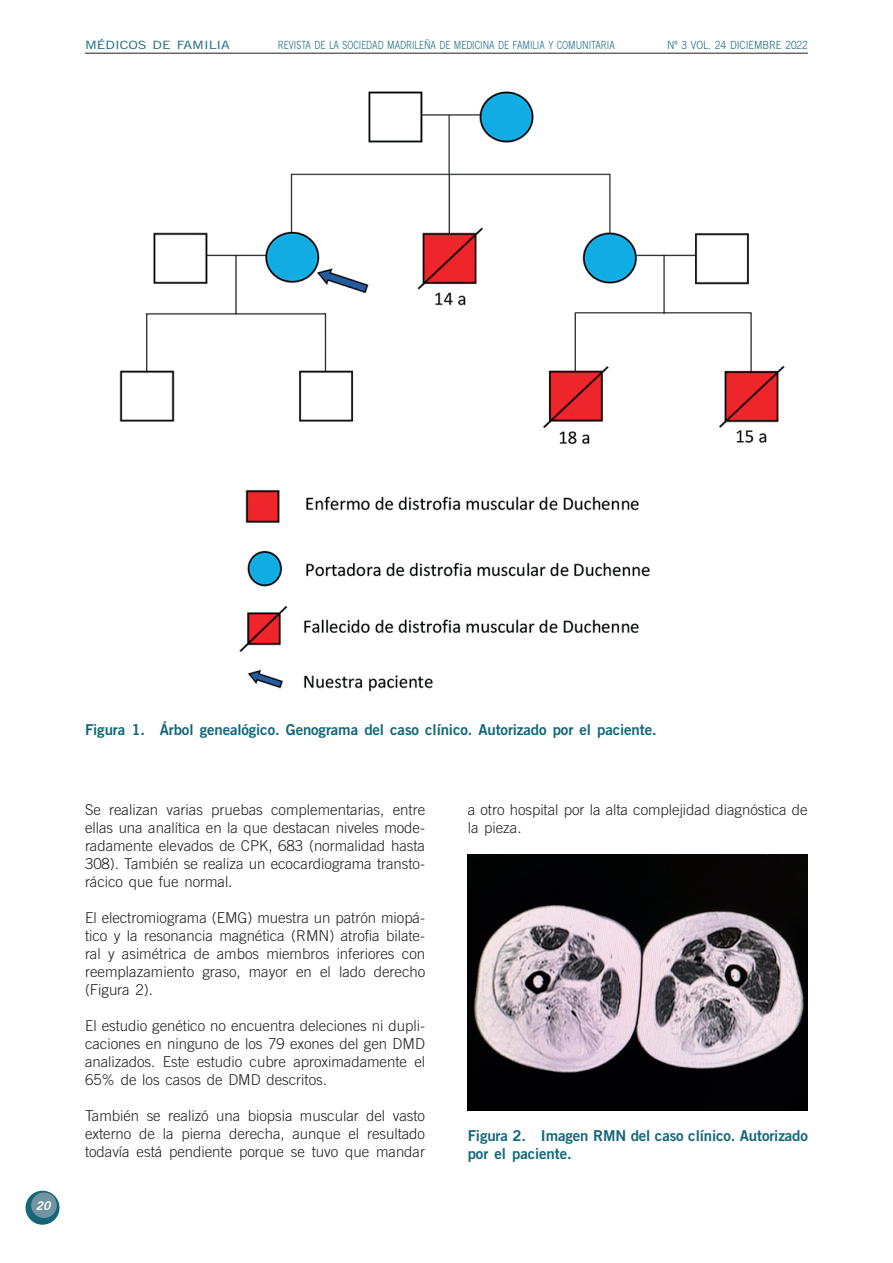
<style>
.page{position:relative;width:893px;height:1263px;background:#fff}
.page>*{position:absolute;margin:0;border:0;box-sizing:border-box;transform-origin:0 0}
.t1{font:300 15px/18px "Trade Gothic LT Std";letter-spacing:-.005em;color:#231f20;text-align:justify}
.t2{font:15px/18px "Trade Gothic LT Std Bd 2";letter-spacing:-.01em;color:#136779}
.t3{font:12px "Trade Gothic LT Std Bd 2 Obl";color:#fff}
.t4{font:11.4px "Trade Gothic LT Std";letter-spacing:-.005em;color:#136779;scale:1.25 1}
.t5{font:300 11.25px "Trade Gothic LT Std";letter-spacing:-.005em;color:#136779;scale:.8 1}
.t6{font:300 11.25px "Trade Gothic LT Std";letter-spacing:-.005em;color:#136779;scale:.9 1}
</style>
<div class="page">
<div style="left:26px;top:1191px;width:34px;height:34px;background:#136779;border-radius:50%"></div>
<div style="left:31px;top:1192px;width:26px;height:26px;background:#7293a2;border-radius:50%"></div>
<hr style="left:85px;top:53px;width:723px;height:1px;background:#231f20">
<img style="left:119px;top:91px;width:666px;height:601px">
<img style="left:468px;top:855px;width:340px;height:255px">
<p class="t4" style="left:85px;top:38px;width:117px">MÉDICOS DE FAMILIA</p>
<p class="t5" style="left:278px;top:38px;width:423px">REVISTA DE LA SOCIEDAD MADRILEÑA DE MEDICINA DE FAMILIA Y COMUNITARIA</p>
<p class="t6" style="left:667px;top:38px;width:158px">Nº 3 VOL. 24 DICIEMBRE 2022</p>
<p class="t3" style="left:36px;top:1198px;width:16px">20</p>
<p class="t2" style="left:85px;top:721px;width:573px">Figura 1. Árbol genealógico. Genograma del caso clínico. Autorizado por el paciente.</p>
<p class="t1" style="left:85px;top:800px;width:342px">Se realizan varias pruebas complementarias, entre ellas una analítica en la que destacan niveles mode&shy;radamente elevados de CPK, 683 (normalidad hasta 308). También se realiza un ecocardiograma transto&shy;rácico que fue normal.</p>
<p class="t1" style="left:85px;top:908px;width:342px">El electromiograma (EMG) muestra un patrón miopá&shy;tico y la resonancia magnética (RMN) atrofia bilate&shy;ral y asimétrica de ambos miembros inferiores con reemplazamiento graso, mayor en el lado derecho (Figura 2).</p>
<p class="t1" style="left:85px;top:1016px;width:342px">El estudio genético no encuentra deleciones ni dupli&shy;caciones en ninguno de los 79 exones del gen DMD analizados. Este estudio cubre aproximadamente el 65% de los casos de DMD descritos.</p>
<p class="t1" style="left:85px;top:1106px;width:341px">También se realizó una biopsia muscular del vasto externo de la pierna derecha, aunque el resultado todavía está pendiente porque se tuvo que mandar</p>
<p class="t1" style="left:468px;top:800px;width:341px">a otro hospital por la alta complejidad diagnóstica de la pieza.</p>
<p class="t2" style="left:468px;top:1127px;width:342px">Figura 2. Imagen RMN del caso clínico. Autorizado por el paciente.</p>
</div>
